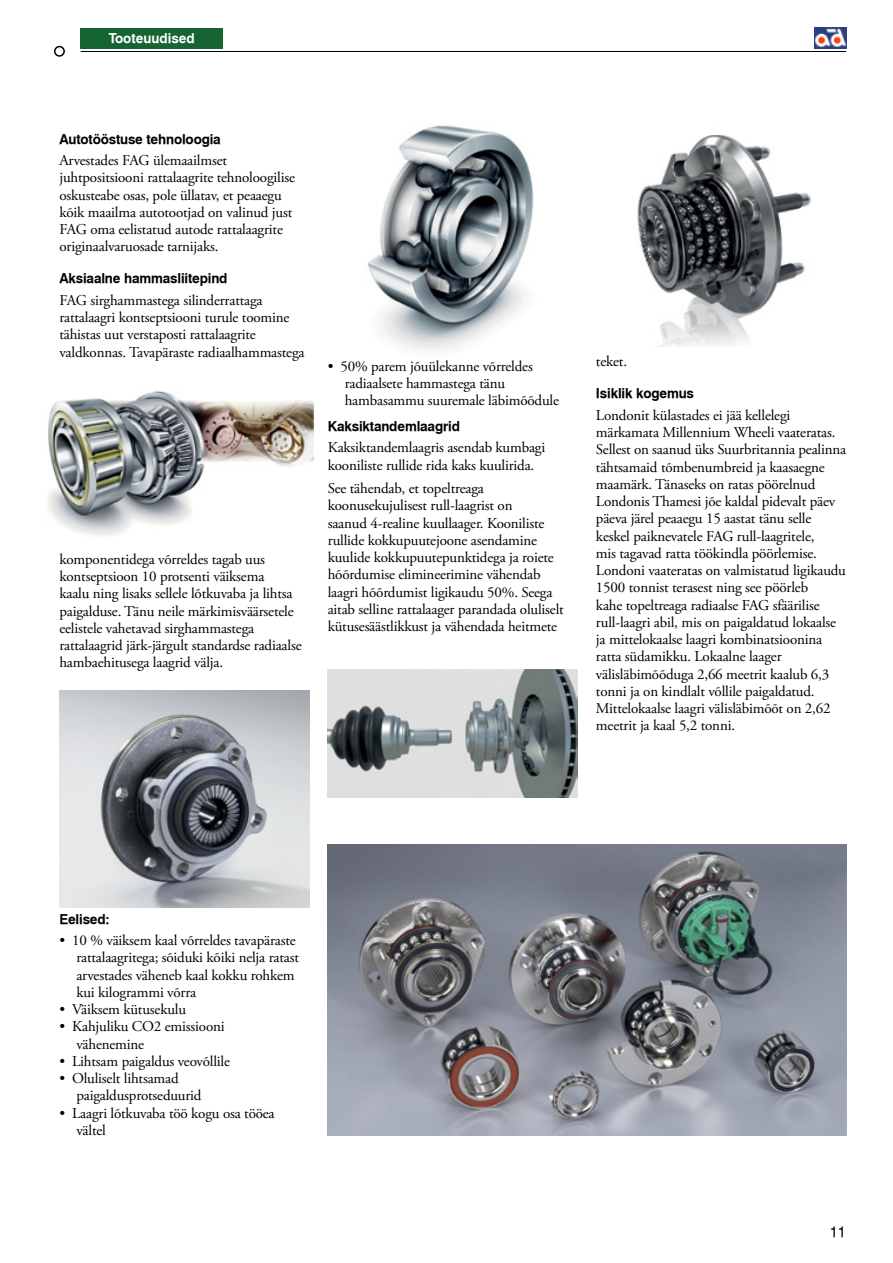
<style>
.page{position:relative;width:893px;height:1263px;background:#fff}
.page>*{position:absolute;margin:0;border:0;box-sizing:border-box;transform-origin:0 0}
.t1{font:15px/17.2px "Adobe Garamond Pro";letter-spacing:-.01em;color:#000}
.t2{font:15px "Helvetica ULT";color:#000}
.t3{font:13.5px "Helvetica ULT Bold";letter-spacing:-.01em;color:#000}
.t4{font:13.5px "Helvetica ULT Bold";color:#fff}
</style>
<div class="page">
<hr style="left:81px;top:51px;width:765px;height:1px;background:#000">
<div style="left:54px;top:46px;width:11px;height:11px;border:2px solid #000;border-radius:50%"></div>
<img style="left:814px;top:28px;width:32px;height:20px">
<div style="left:81px;top:28px;width:142px;height:21px;background:#176433"></div>
<img style="left:47px;top:390px;width:268px;height:146px">
<img style="left:60px;top:690px;width:250px;height:217px">
<img style="left:328px;top:669px;width:250px;height:129px">
<img style="left:637px;top:135px;width:174px;height:212px">
<img style="left:328px;top:844px;width:518px;height:291px">
<img style="left:367px;top:125px;width:167px;height:225px">
<p class="t4" style="left:109px;top:30px;width:88px">Tooteuudised</p>
<p class="t3" style="left:59px;top:131px;width:163px">Autotööstuse tehnoloogia</p>
<p class="t1" style="left:59px;top:152px;width:237px">Arvestades FAG ülemaailmset juhtpositsiooni rattalaagrite tehnoloogilise oskusteabe osas, pole üllatav, et peaaegu kõik maailma autotootjad on valinud just FAG oma eelistatud autode rattalaagrite originaalvaruosade tarnijaks.</p>
<p class="t3" style="left:59px;top:270px;width:170px">Aksiaalne hammasliitepind</p>
<p class="t1" style="left:59px;top:292px;width:247px">FAG sirghammastega silinderrattaga rattalaagri kontseptsiooni turule toomine tähistas uut verstaposti rattalaagrite valdkonnas. Tavapäraste radiaalhammastega</p>
<p class="t1" style="left:59px;top:551px;width:244px">komponentidega võrreldes tagab uus kontseptsioon 10 protsenti väiksema<br>kaalu ning lisaks sellele lõtkuvaba ja lihtsa paigalduse. Tänu neile märkimisväärsetele eelistele vahetavad sirghammastega rattalaagrid järk-järgult standardse radiaalse hambaehitusega laagrid välja.</p>
<p class="t1" style="left:345px;top:358px;width:216px;text-indent:-17px">• 50% parem jõuülekanne võrreldes radiaalsete hammastega tänu hambasammu suuremale läbimõõdule</p>
<p class="t3" style="left:328px;top:418px;width:134px">Kaksiktandemlaagrid</p>
<p class="t1" style="left:328px;top:439px;width:219px">Kaksiktandemlaagris asendab kumbagi kooniliste rullide rida kaks kuulirida.</p>
<p class="t1" style="left:328px;top:480px;width:238px">See tähendab, et topeltreaga koonusekujulisest rull-laagrist on<br>saanud 4-realine kuullaager. Kooniliste rullide kokkupuutejoone asendamine kuulide kokkupuutepunktidega ja roiete hõõrdumise elimineerimine vähendab laagri hõõrdumist ligikaudu 50%. Seega aitab selline rattalaager parandada oluliselt kütusesäästlikkust ja vähendada heitmete</p>
<p class="t1" style="left:596px;top:353px;width:33px">teket.</p>
<p class="t3" style="left:596px;top:385px;width:99px">Isiklik kogemus</p>
<p class="t1" style="left:596px;top:407px;width:252px">Londonit külastades ei jää kellelegi märkamata Millennium Wheeli vaateratas.<br>Sellest on saanud üks Suurbritannia pealinna tähtsamaid tõmbenumbreid ja kaasaegne maamärk. Tänaseks on ratas pöörelnud Londonis Thamesi jõe kaldal pidevalt päev päeva järel peaaegu 15 aastat tänu selle keskel paiknevatele FAG rull-laagritele,<br>mis tagavad ratta töökindla pöörlemise.<br>Londoni vaateratas on valmistatud ligikaudu 1500 tonnist terasest ning see pöörleb<br>kahe topeltreaga radiaalse FAG sfäärilise rull-laagri abil, mis on paigaldatud lokaalse ja mittelokaalse laagri kombinatsioonina ratta südamikku. Lokaalne laager välisläbimõõduga 2,66 meetrit kaalub 6,3 tonni ja on kindlalt võllile paigaldatud.<br>Mittelokaalse laagri välisläbimõõt on 2,62 meetrit ja kaal 5,2 tonni.</p>
<p class="t3" style="left:59px;top:911px;width:52px">Eelised:</p>
<p class="t1" style="left:76px;top:932px;width:224px;text-indent:-17px">• 10 % väiksem kaal võrreldes tavapäraste rattalaagritega; sõiduki kõiki nelja ratast arvestades väheneb kaal kokku rohkem kui kilogrammi võrra</p>
<p class="t1" style="left:59px;top:1001px;width:128px">• Väiksem kütusekulu</p>
<p class="t1" style="left:76px;top:1018px;width:150px;text-indent:-17px">• Kahjuliku CO2 emissiooni vähenemine</p>
<p class="t1" style="left:59px;top:1053px;width:172px">• Lihtsam paigaldus veovõllile</p>
<p class="t1" style="left:76px;top:1070px;width:127px;text-indent:-17px">• Oluliselt lihtsamad paigaldusprotseduurid</p>
<p class="t1" style="left:76px;top:1105px;width:200px;text-indent:-17px">• Laagri lõtkuvaba töö kogu osa tööea vältel</p>
<p class="t2" style="left:830px;top:1223px;width:18px">11</p>
</div>
